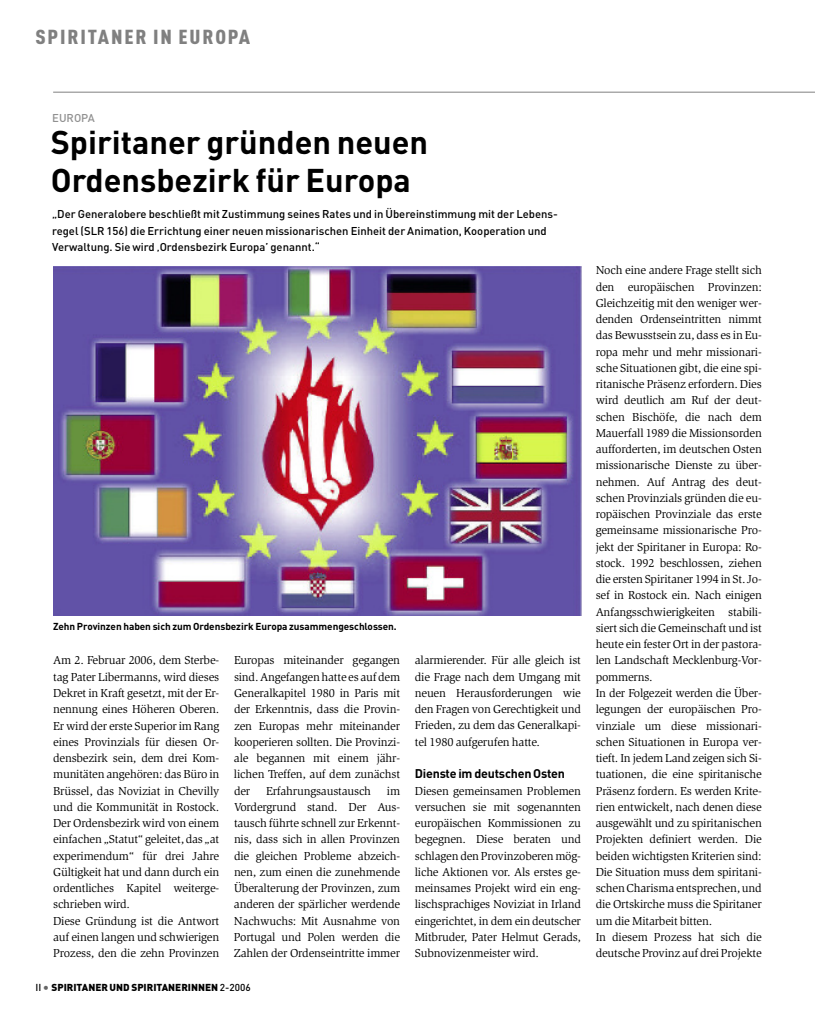
<style>
.page{position:relative;width:815px;height:1028px;background:#fff}
.page>*{position:absolute;margin:0;border:0;box-sizing:border-box;transform-origin:0 0}
.t1{font:700 32.5px/37.5px "DIN Pro";color:#000}
.t2{font:900 20px "DIN Cond";letter-spacing:.085em;color:#808080;scale:1.1 1}
.t3{font:700 12.5px "DIN Pro";letter-spacing:-.015em;color:#000}
.t4{font:11.88px/16.2px "Slimbach Std";letter-spacing:-.015em;color:#000;text-align:justify}
.t5{font:500 11.25px/16.2px "DIN Pro";color:#000}
.t6{font:500 11.25px "DIN Pro";color:#909090}
.t7{font:700 10px "DIN Pro";letter-spacing:-.005em;color:#000}
.t8{font:900 10px "DIN Pro";color:#000}
.s1{font-weight:500}
.s2{font-weight:500;font-size:12.5px;color:#666}
</style>
<div class="page">
<hr style="left:53px;top:92px;width:762px;height:1px;background:#808080">
<img style="left:53px;top:266px;width:528px;height:349px">
<h2 class="t2" style="left:35px;top:24px;width:197px">SPIRITANER IN EUROPA</h2>
<p class="t6" style="left:52px;top:111px;width:44px">EUROPA</p>
<h1 class="t1" style="left:51px;top:123px;width:379px">Spiritaner gründen neuen<br>Ordensbezirk für Europa</h1>
<p class="t5" style="left:52px;top:206px;width:507px">„Der Generalobere beschließt mit Zustimmung seines Rates und in Übereinstimmung mit der Lebens&shy;regel (SLR 156) die Errichtung einer neuen missionarischen Einheit der Animation, Kooperation und<br>Verwaltung. Sie wird ‚Ordensbezirk Europa’ genannt.“</p>
<p class="t7" style="left:53px;top:620px;width:345px">Zehn Provinzen haben sich zum Ordensbezirk Europa zusammengeschlossen.</p>
<p class="t4" style="left:53px;top:653px;width:168px;text-align:left">Am 2. Februar 2006, dem Sterbe&shy;tag Pater Libermanns, wird dieses<br>Dekret in Kraft gesetzt, mit der Er&shy;nennung eines Höheren Oberen.<br>Er wird der erste Superior im Rang eines Provinzials für diesen Or&shy;densbezirk sein, dem drei Kom&shy;munitäten angehören: das Büro in<br>Brüssel, das Noviziat in Chevilly und die Kommunität in Rostock.<br>Der Ordensbezirk wird von einem einfachen„Statut“geleitet,das „at experimendum“ für drei Jahre<br>Gültigkeit hat und dann durch ein ordentliches Kapitel weiterge&shy;schrieben wird.<br>Diese Gründung ist die Antwort auf einen langen und schwierigen<br>Prozess, den die zehn Provinzen</p>
<p class="t4" style="left:234px;top:653px;width:168px">Europas miteinander gegangen sind.Angefangenhatte es aufdem Generalkapitel 1980 in Paris mit der Erkenntnis, dass die Provin&shy;zen Europas mehr miteinander kooperieren sollten. Die Provinzi&shy;ale begannen mit einem jähr&shy;lichen Treffen, auf dem zunächst der</p>
<p class="t4" style="left:266px;top:783px;width:106px">Erfahrungsaustausch</p>
<p class="t4" style="left:234px;top:783px;width:168px;text-indent:153px">im Vordergrund stand. Der Aus&shy;tausch führte schnell zur Erkennt&shy;nis, dass sich in allen Provinzen die gleichen Probleme abzeich&shy;nen, zum einen die zunehmende Überalterung der Provinzen, zum anderen der spärlicher werdende Nachwuchs: Mit Ausnahme von Portugal und Polen werden die Zahlen der Ordenseintritte immer</p>
<p class="t8" style="left:35px;top:982px;width:217px"><span class="s1">II</span> <span class="s2">•</span> SPIRITANER UND SPIRITANERINNEN <span class="s1">2-2006</span></p>
<p class="t4" style="left:415px;top:653px;width:168px">alarmierender. Für alle gleich ist die Frage nach dem Umgang mit neuen Herausforderungen wie den Fragen von Gerechtigkeit und Frieden, zu dem das Generalkapi&shy;tel 1980 aufgerufen hatte.</p>
<p class="t3" style="left:415px;top:766px;width:152px">Dienste im deutschen Osten</p>
<p class="t4" style="left:415px;top:783px;width:168px">Diesen gemeinsamen Problemen versuchen sie mit sogenannten europäischen Kommissionen zu begegnen. Diese beraten und schlagen den Provinzoberen mög&shy;liche Aktionen vor. Als erstes ge&shy;meinsames Projekt wird ein eng&shy;lischsprachiges Noviziat in Irland eingerichtet, in dem ein deutscher Mitbruder, Pater Helmut Gerads, Subnovizenmeister wird.</p>
<p class="t4" style="left:596px;top:263px;width:168px;text-align:left">Noch eine andere Frage stellt sich den europäischen Provinzen:<br>Gleichzeitig mit den weniger wer&shy;denden Ordenseintritten nimmt das Bewusstsein zu, dass es in Eu&shy;ropa mehr und mehr missionari&shy;sche Situationen gibt, die eine spi&shy;ritanische Präsenz erfordern. Dies wird deutlich am Ruf der deut&shy;schen Bischöfe, die nach dem<br>Mauerfall 1989 die Missionsorden aufforderten, im deutschen Osten missionarische Dienste zu über&shy;nehmen. Auf Antrag des deut&shy;schen Provinzials gründen die eu&shy;ropäischen Provinziale das erste gemeinsame missionarische Pro&shy;jekt der Spiritaner in Europa: Ro&shy;stock. 1992 beschlossen, ziehen die ersten Spiritaner 1994 in St. Jo&shy;sef in Rostock ein. Nach einigen<br>Anfangsschwierigkeiten stabili&shy;siert sich die Gemeinschaft und ist heute ein fester Ort in der pastora&shy;len Landschaft Mecklenburg-Vor&shy;pommerns.<br>In der Folgezeit werden die Über&shy;legungen der europäischen Pro&shy;vinziale um diese missionari&shy;schen Situationen in Europa ver&shy;tieft. In jedem Land zeigen sich Si&shy;tuationen, die eine spiritanische<br>Präsenz fordern. Es werden Krite&shy;rien entwickelt, nach denen diese ausgewählt und zu spiritanischen<br>Projekten definiert werden. Die beiden wichtigsten Kriterien sind:<br>Die Situation muss dem spiritani&shy;schen Charisma entsprechen, und die Ortskirche muss die Spiritaner um die Mitarbeit bitten.<br>In diesem Prozess hat sich die deutsche Provinz auf drei Projekte</p>
</div>
